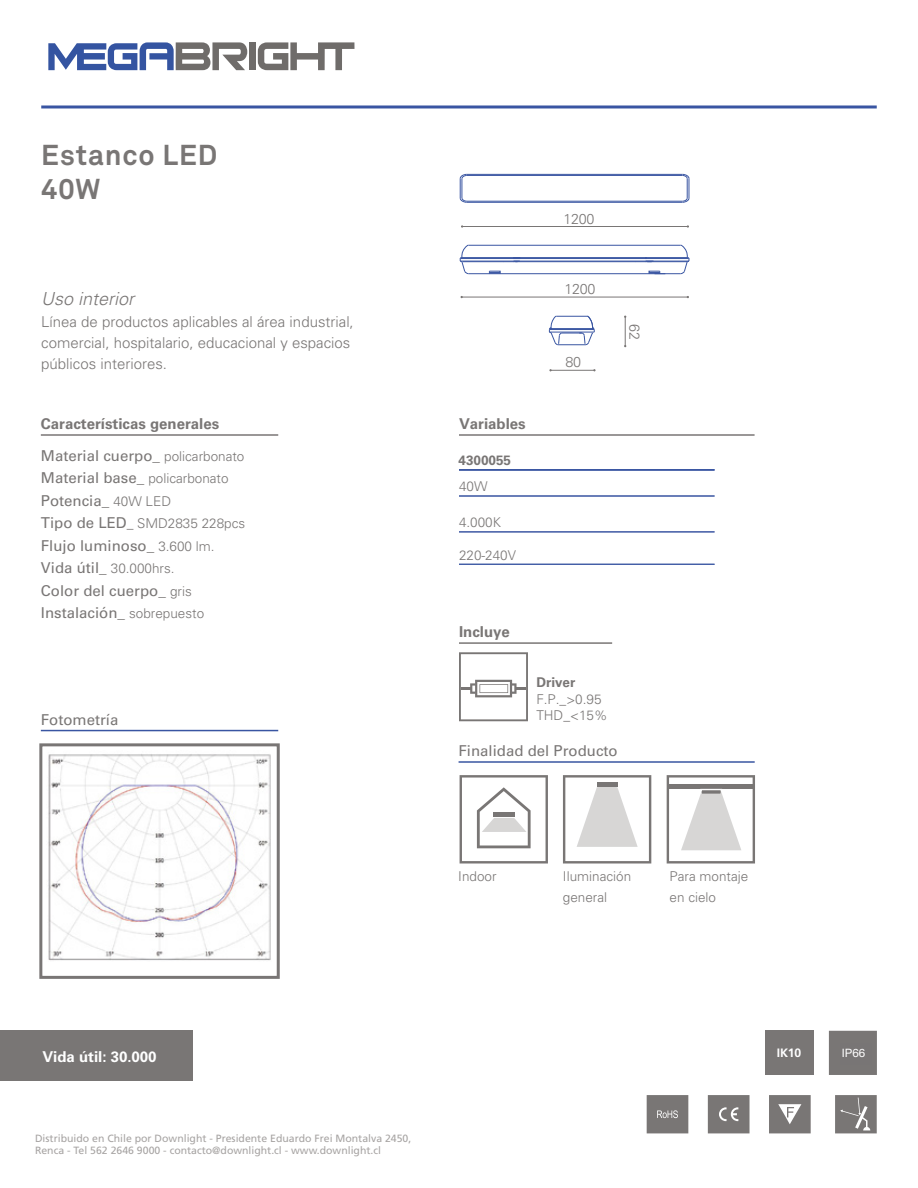
<style>
.page{position:relative;width:918px;height:1188px;background:#fff}
.page>*{position:absolute;margin:0;border:0;box-sizing:border-box;transform-origin:0 0}
.t1{font:700 28.5px/34.2px "Akkurat";letter-spacing:.03em;color:#797675}
.t2{font:italic 300 18px "Univers LT Std";color:#797675}
.t3{font:15px/22.5px "Univers LT Std";color:#797675}
.t4{font:300 15px/21px "Univers LT Std";color:#797675}
.t5{font:700 15px "Univers";color:#797675}
.t6{font:15px "Univers";color:#797675}
.t7{font:700 15px "Univers LT Std";color:#fff}
.t8{font:300 14.4px "Univers LT Std";letter-spacing:-.02em;color:#797675}
.t9{font:300 13.5px/21px "Univers LT Std";color:#797675}
.t10{font:700 13.5px "Univers";color:#797675}
.t11{font:700 13.5px "Univers LT Std";color:#797675}
.t12{font:700 12.15px "Frutiger";letter-spacing:-.02em;color:#fff}
.t13{font:11.55px "Helvetica Neue";color:#fff}
.t14{font:10.5px/12.6px "Frutiger";color:#a7a4a3}
.s1{font-family:"Univers";font-weight:300}
.s2{font-weight:300;font-size:13.5px}
.s3{font-weight:400;font-size:15px}
.s4{font-family:"Univers";font-size:15px}
</style>
<div class="page">
<hr style="left:41px;top:105px;width:836px;height:3px;background:#3955a2">
<svg style="left:835px;top:1095px;width:42px;height:38px;background:#858382"></svg>
<svg style="left:708px;top:1095px;width:42px;height:38px;background:#827f7e"></svg>
<svg style="left:647px;top:1095px;width:41px;height:38px;background:#7e7b7a"></svg>
<svg style="left:769px;top:1095px;width:42px;height:38px;background:#8b8887"></svg>
<svg style="left:829px;top:1031px;width:48px;height:44px"></svg>
<div style="left:765px;top:1031px;width:48px;height:44px;background:#797675"></div>
<svg style="left:548px;top:315px;width:47px;height:31px"></svg>
<hr style="left:469px;top:245px;width:212px;height:1px;background:#3955a2">
<svg style="left:680px;top:244px;width:10px;height:30px"></svg>
<svg style="left:459px;top:244px;width:10px;height:30px"></svg>
<hr style="left:461px;top:258px;width:59px;height:1px;background:#3955a2">
<hr style="left:513px;top:258px;width:134px;height:1px;background:#3955a2">
<hr style="left:645px;top:258px;width:44px;height:1px;background:#3955a2">
<hr style="left:646px;top:261px;width:43px;height:1px;background:#3955a2">
<hr style="left:514px;top:261px;width:140px;height:1px;background:#3955a2">
<hr style="left:460px;top:261px;width:60px;height:1px;background:#3955a2">
<hr style="left:645px;top:257px;width:44px;height:1px;background:#3955a2">
<hr style="left:513px;top:257px;width:134px;height:1px;background:#3955a2">
<hr style="left:461px;top:257px;width:59px;height:1px;background:#3955a2">
<hr style="left:469px;top:273px;width:212px;height:1px;background:#3955a2">
<svg style="left:648px;top:270px;width:13px;height:4px"></svg>
<svg style="left:489px;top:270px;width:12px;height:4px"></svg>
<hr style="left:467px;top:202px;width:215px;height:1px;background:#3955a2">
<hr style="left:467px;top:174px;width:215px;height:1px;background:#3955a2">
<svg style="left:459px;top:174px;width:9px;height:29px"></svg>
<hr style="left:467px;top:201px;width:215px;height:1px;background:#3955a2">
<svg style="left:682px;top:174px;width:8px;height:29px"></svg>
<hr style="left:467px;top:175px;width:215px;height:1px;background:#3955a2">
<hr style="left:459px;top:642px;width:153px;height:2px;background:#797675">
<svg style="left:459px;top:652px;width:69px;height:69px"></svg>
<div style="left:39px;top:743px;width:241px;height:236px;border:3px solid #797675"></div>
<img style="left:48px;top:754px;width:223px;height:207px">
<hr style="left:41px;top:730px;width:237px;height:1px;background:#3955a2">
<div style="left:0;top:1031px;width:193px;height:50px;background:#797675"></div>
<svg style="left:258px;top:42px;width:97px;height:28px"></svg>
<div style="left:249px;top:42px;width:7px;height:28px;background:#6f6c6a"></div>
<svg style="left:48px;top:42px;width:199px;height:28px"></svg>
<hr style="left:462px;top:226px;width:226px;height:1px;background:#797675">
<svg style="left:624px;top:316px;width:2px;height:31px"></svg>
<hr style="left:550px;top:370px;width:45px;height:1px;background:#797675">
<hr style="left:462px;top:297px;width:226px;height:1px;background:#797675">
<hr style="left:41px;top:434px;width:237px;height:2px;background:#797675">
<hr style="left:459px;top:761px;width:296px;height:2px;background:#3955a2">
<svg style="left:563px;top:775px;width:88px;height:89px"></svg>
<svg style="left:667px;top:775px;width:88px;height:89px"></svg>
<svg style="left:460px;top:775px;width:88px;height:89px"></svg>
<hr style="left:459px;top:434px;width:296px;height:2px;background:#797675">
<hr style="left:459px;top:496px;width:256px;height:1px;background:#3955a2">
<hr style="left:459px;top:469px;width:256px;height:2px;background:#3955a2">
<hr style="left:459px;top:532px;width:256px;height:1px;background:#3955a2">
<hr style="left:459px;top:564px;width:256px;height:1px;background:#3955a2">
<div style="left:840px;top:1043px;width:31px;height:21px;background:#787575"></div>
<h1 class="t1" style="left:41px;top:138px;width:178px">Estanco LED<br>40W</h1>
<h2 class="t2" style="left:41px;top:287px;width:95px">Uso interior</h2>
<p class="t4" style="left:41px;top:311px;width:314px">Línea de productos aplicables al área industrial, comercial, hospitalario, educacional y espacios públicos interiores.</p>
<p class="t5" style="left:41px;top:415px;width:180px">Características generales</p>
<p class="t3" style="left:41px;top:444px;width:205px">Material cuerpo<span class="s1">_</span> <span class="s2">policarbonato</span></p>
<p class="t9" style="left:41px;top:468px;width:189px"><span class="s3">Material base</span><span class="s4">_</span> policarbonato</p>
<p class="t3" style="left:41px;top:489px;width:132px">Potencia_ <span class="s2">40W LED</span></p>
<p class="t9" style="left:41px;top:513px;width:206px"><span class="s3">Tipo de LED</span>_ SMD2835 228pcs</p>
<p class="t3" style="left:41px;top:534px;width:175px">Flujo luminoso<span class="s1">_</span> <span class="s2">3.600 lm.</span></p>
<p class="t9" style="left:41px;top:558px;width:135px"><span class="s3">Vida útil</span><span class="s4">_</span> 30.000hrs.</p>
<p class="t3" style="left:41px;top:579px;width:165px">Color del cuerpo<span class="s1">_</span> <span class="s2">gris<br></span>Instalación<span class="s1">_</span> <span class="s2">sobrepuesto</span></p>
<p class="t6" style="left:41px;top:710px;width:79px">Fotometría</p>
<p class="t8" style="left:563px;top:210px;width:33px">1200</p>
<p class="t5" style="left:459px;top:415px;width:68px">Variables</p>
<p class="t10" style="left:459px;top:452px;width:54px">4300055</p>
<p class="t9" style="left:459px;top:476px;width:30px">40W</p>
<p class="t9" style="left:459px;top:512px;width:44px">4.000K</p>
<p class="t9" style="left:459px;top:544px;width:59px">220-240V</p>
<p class="t8" style="left:564px;top:280px;width:33px">1200</p>
<p class="t8" style="left:565px;top:354px;width:17px">80</p>
<p class="t8" style="left:643px;top:324px;width:17px;rotate:90deg">62</p>
<p class="t5" style="left:459px;top:623px;width:52px">Incluye</p>
<p class="t11" style="left:536px;top:674px;width:41px">Driver</p>
<p class="t9" style="left:536px;top:690px;width:73px;line-height:16.5px">F.P._&gt;0.95<br>THD_&lt;15%</p>
<p class="t6" style="left:459px;top:742px;width:161px">Finalidad del Producto</p>
<p class="t9" style="left:458px;top:866px;width:40px">Indoor</p>
<p class="t9" style="left:563px;top:866px;width:70px">Iluminación general</p>
<p class="t9" style="left:670px;top:866px;width:80px">Para montaje en cielo</p>
<p class="t7" style="left:42px;top:1048px;width:116px">Vida útil: 30.000</p>
<p class="t14" style="left:35px;top:1132px;width:378px">Distribuido en Chile por Downlight - Presidente Eduardo Frei Montalva 2450,<br>Renca - Tel 562 2646 9000 - contacto@downlight.cl - www.downlight.cl</p>
<p class="t12" style="left:777px;top:1045px;width:26px">IK10</p>
<p class="t12" style="left:852px;top:1045px;width:15px">65</p>
<p class="t13" style="left:842px;top:1045px;width:25px">IP66</p>
</div>
